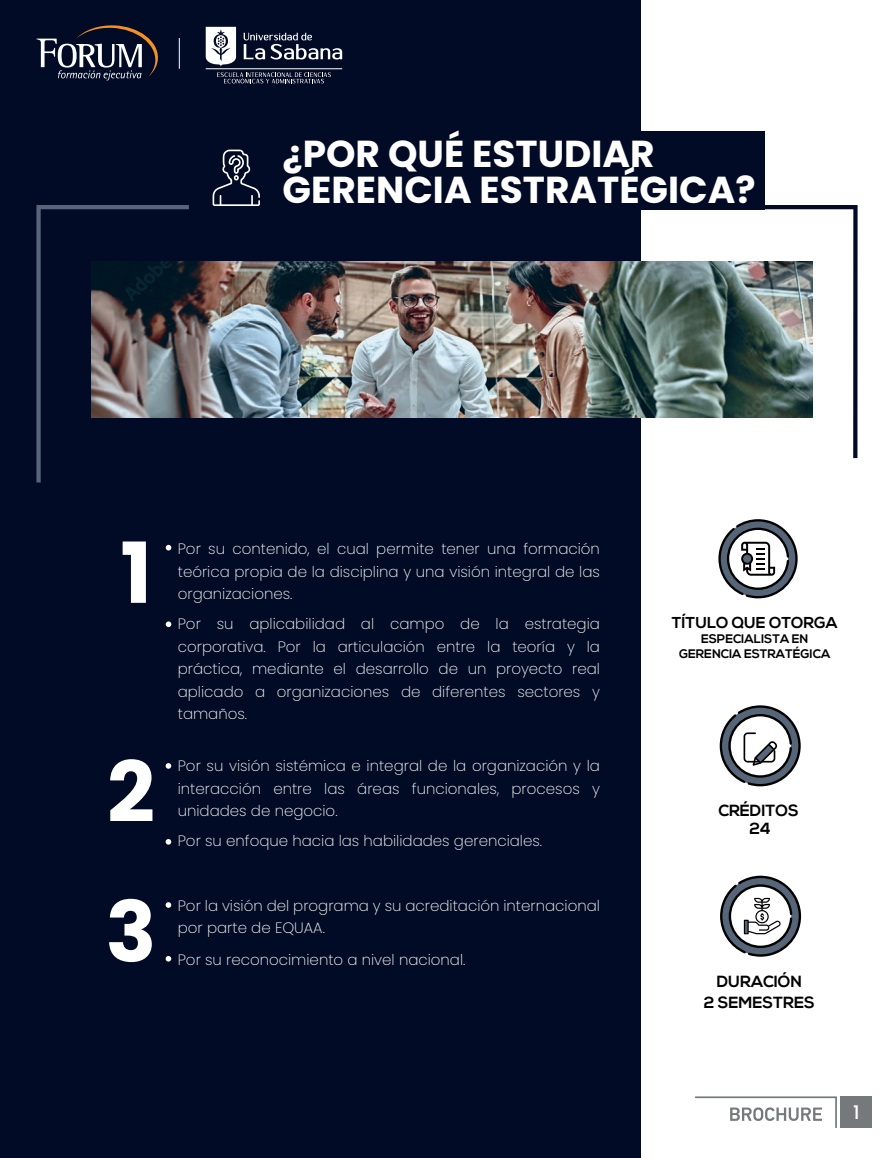
<style>
.page{position:relative;width:893px;height:1158px;background:#fff}
.page>*{position:absolute;margin:0;border:0;box-sizing:border-box;transform-origin:0 0}
.t1{font:700 84px/139.6px "Poppins";color:#fff}
.t2{font:700 37.5px/36px "Poppins";color:#fff}
.t3{font:500 18.75px "Poppins";color:#fff}
.t4{font:700 16.2px/17.2px "Nexa";color:#000001;text-align:center}
.t5{font:700 15.75px "Nexa";color:#000001}
.t6{font:200 15px/22.5px "Poppins";color:#fff;text-align:justify}
.t7{font:700 12.45px/14.9px "Nexa";color:#000001;text-align:center}
</style>
<div class="page">
<div style="left:551px;top:131px;width:214px;height:78px;background:#020b25"></div>
<div style="left:0;top:0;width:641px;height:1158px;background:#020b25"></div>
<svg style="left:724px;top:205px;width:134px;height:253px"></svg>
<svg style="left:36px;top:205px;width:153px;height:277px"></svg>
<img style="left:92px;top:261px;width:721px;height:156px">
<div style="left:841px;top:1096px;width:31px;height:32px;background:#76797b"></div>
<svg style="left:695px;top:1096px;width:142px;height:32px"></svg>
<svg style="left:213px;top:150px;width:47px;height:56px"></svg>
<svg style="left:718px;top:519px;width:80px;height:79px"></svg>
<svg style="left:720px;top:705px;width:81px;height:81px"></svg>
<svg style="left:166px;top:545px;width:5px;height:5px"></svg>
<svg style="left:166px;top:621px;width:5px;height:6px"></svg>
<svg style="left:166px;top:763px;width:5px;height:6px"></svg>
<svg style="left:166px;top:839px;width:5px;height:6px"></svg>
<svg style="left:166px;top:902px;width:5px;height:6px"></svg>
<svg style="left:166px;top:956px;width:5px;height:5px"></svg>
<svg style="left:720px;top:876px;width:81px;height:81px"></svg>
<svg style="left:206px;top:27px;width:136px;height:56px"></svg>
<svg style="left:37px;top:25px;width:121px;height:55px"></svg>
<h2 class="t2" style="left:283px;top:136px;width:475px">¿POR QUÉ ESTUDIAR<br>GERENCIA ESTRATÉGICA?</h2>
<h1 class="t1" style="left:120px;top:504px;width:33px">1</h1>
<h1 class="t1" style="left:106px;top:723px;width:52px">2<br>3</h1>
<p class="t6" style="left:178px;top:537px;width:424px">Por su contenido, el cual permite tener una formación teórica propia de la disciplina y una visión integral de las organizaciones.</p>
<p class="t6" style="left:178px;top:612px;width:424px">Por su aplicabilidad al campo de la estrategia corporativa. Por la articulación entre la teoría y la práctica, mediante el desarrollo de un proyecto real aplicado a organizaciones de diferentes sectores y tamaños.</p>
<p class="t6" style="left:178px;top:755px;width:424px">Por su visión sistémica e integral de la organización y la interacción entre las áreas funcionales, procesos y unidades de negocio.</p>
<p class="t6" style="left:178px;top:830px;width:366px">Por su enfoque hacia las habilidades gerenciales.</p>
<p class="t6" style="left:178px;top:894px;width:424px">Por la visión del programa y su acreditación internacional por parte de EQUAA.</p>
<p class="t6" style="left:178px;top:948px;width:289px">Por su reconocimiento a nivel nacional.</p>
<p class="t5" style="left:672px;top:613px;width:167px">TÍTULO QUE OTORGA</p>
<p class="t7" style="left:679px;top:631px;width:153px">ESPECIALISTA EN<br>GERENCIA ESTRATÉGICA</p>
<p class="t4" style="left:718px;top:803px;width:82px">CRÉDITOS<br>24</p>
<p class="t4" style="left:704px;top:971px;width:112px;line-height:21.3px">DURACIÓN<br>2 SEMESTRES</p>
<p class="t3" style="left:853px;top:1102px;width:8px">1</p>
</div>
